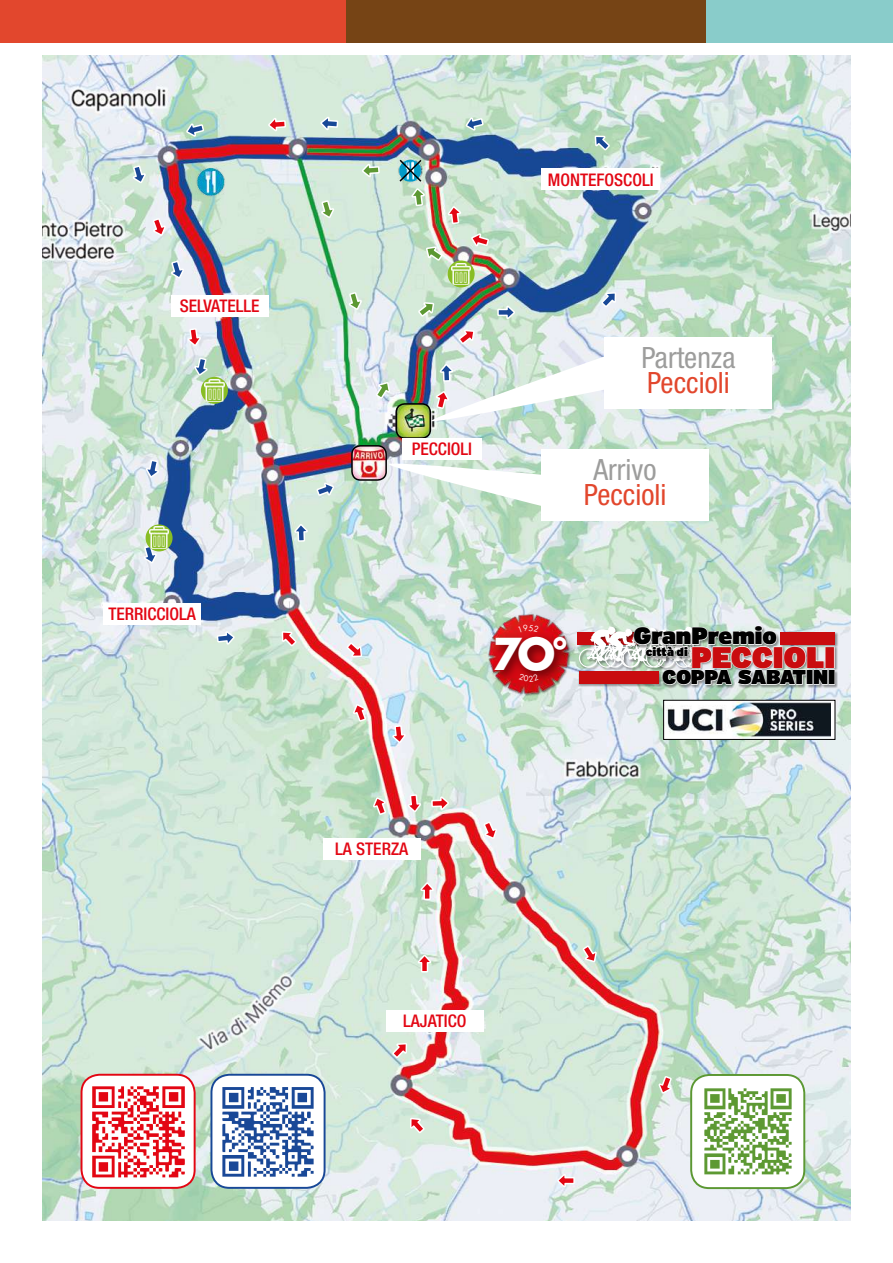
<style>
.page{position:relative;width:893px;height:1263px;background:#fff}
.page>*{position:absolute;margin:0;border:0;box-sizing:border-box;transform-origin:0 0}
.t1{font:700 42.75px "Futura Std";color:#fff}
.t2{font:900 29.7px "Interstate";color:#c90c0f}
.t3{font:condensed 29.4px "Helvetica Neue LT Std";color:#e2472d}
.t4{font:condensed 29.4px "Helvetica Neue LT Std";color:#9d9d9c}
.t5{font:900 23.7px "Interstate";color:#000}
.t6{font:900 19.95px "Interstate";letter-spacing:-.01em;color:#000}
.t7{font:500 condensed 17.4px "Helvetica Neue LT Std";color:#e30613}
.t8{font:900 12px "Interstate";color:#000}
</style>
<div class="page">
<img style="left:43px;top:55px;width:807px;height:1165px">
<div style="left:82px;top:1075px;width:113px;height:113px;background:#fff;border-radius:18px"></div>
<div style="left:81px;top:1074px;width:115px;height:115px;border:2px solid #e30613;border-radius:18px"></div>
<div style="left:211px;top:1075px;width:114px;height:113px;background:#fff;border-radius:18px"></div>
<div style="left:210px;top:1074px;width:116px;height:115px;border:2px solid #184897;border-radius:18px"></div>
<img style="left:92px;top:1086px;width:93px;height:92px">
<img style="left:222px;top:1087px;width:92px;height:90px">
<div style="left:691px;top:1075px;width:113px;height:113px;background:#fff;border-radius:18px"></div>
<div style="left:690px;top:1074px;width:115px;height:115px;border:2px solid #5c9833;border-radius:18px"></div>
<img style="left:704px;top:1088px;width:88px;height:87px">
<div style="left:323px;top:838px;width:97px;height:21px;background:#fff"></div>
<div style="left:103px;top:602px;width:98px;height:22px;background:#fff"></div>
<div style="left:171px;top:295px;width:97px;height:22px;background:#fff"></div>
<div style="left:541px;top:168px;width:119px;height:22px;background:#fff"></div>
<div style="left:386px;top:1010px;width:98px;height:22px;background:#fff"></div>
<img style="left:352px;top:446px;width:23px;height:34px">
<div style="left:351px;top:445px;width:36px;height:36px;border:2px solid #000;border-radius:9px"></div>
<div style="left:604px;top:337px;width:168px;height:72px;background:#fff"></div>
<div style="left:541px;top:449px;width:168px;height:72px;background:#fff"></div>
<svg style="left:345px;top:617px;width:18px;height:41px"></svg>
<svg style="left:482px;top:820px;width:16px;height:20px"></svg>
<svg style="left:581px;top:936px;width:17px;height:27px"></svg>
<svg style="left:657px;top:1075px;width:16px;height:20px"></svg>
<svg style="left:556px;top:1172px;width:20px;height:17px"></svg>
<img style="left:391px;top:1042px;width:35px;height:115px">
<svg style="left:416px;top:953px;width:17px;height:20px"></svg>
<img style="left:352px;top:698px;width:98px;height:203px">
<img style="left:281px;top:523px;width:28px;height:125px">
<svg style="left:470px;top:232px;width:20px;height:15px"></svg>
<svg style="left:267px;top:116px;width:20px;height:17px"></svg>
<svg style="left:151px;top:217px;width:16px;height:20px"></svg>
<svg style="left:186px;top:317px;width:16px;height:30px"></svg>
<svg style="left:361px;top:162px;width:20px;height:17px"></svg>
<svg style="left:320px;top:199px;width:16px;height:20px"></svg>
<svg style="left:348px;top:291px;width:15px;height:20px"></svg>
<img style="left:375px;top:291px;width:242px;height:217px">
<svg style="left:594px;top:89px;width:17px;height:63px"></svg>
<svg style="left:465px;top:106px;width:20px;height:26px"></svg>
<svg style="left:319px;top:115px;width:20px;height:16px"></svg>
<svg style="left:185px;top:112px;width:20px;height:26px"></svg>
<svg style="left:131px;top:164px;width:16px;height:20px"></svg>
<svg style="left:170px;top:259px;width:15px;height:21px"></svg>
<svg style="left:193px;top:357px;width:15px;height:20px"></svg>
<svg style="left:144px;top:459px;width:16px;height:20px"></svg>
<svg style="left:143px;top:544px;width:15px;height:20px"></svg>
<svg style="left:216px;top:608px;width:20px;height:64px"></svg>
<svg style="left:315px;top:481px;width:20px;height:16px"></svg>
<div style="left:402px;top:438px;width:80px;height:22px;background:#fff"></div>
<img style="left:195px;top:166px;width:31px;height:32px">
<svg style="left:448px;top:260px;width:27px;height:27px"></svg>
<img style="left:452px;top:263px;width:19px;height:22px">
<svg style="left:146px;top:524px;width:27px;height:27px"></svg>
<img style="left:149px;top:527px;width:20px;height:22px">
<svg style="left:201px;top:377px;width:27px;height:27px"></svg>
<img style="left:205px;top:379px;width:19px;height:22px">
<img style="left:398px;top:158px;width:64px;height:104px">
<img style="left:665px;top:702px;width:166px;height:36px">
<div style="left:663px;top:700px;width:172px;height:40px;border:1px solid #000"></div>
<div style="left:691px;top:645px;width:148px;height:27px;background:#000;opacity:.4"></div>
<div style="left:825px;top:646px;width:10px;height:22px;border:1px solid #fff"></div>
<div style="left:661px;top:669px;width:177px;height:20px;background:#000;opacity:.4"></div>
<svg style="left:579px;top:625px;width:250px;height:61px"></svg>
<div style="left:828px;top:669px;width:7px;height:16px;border:1px solid #fff"></div>
<div style="left:578px;top:671px;width:84px;height:16px;background:#000;opacity:.4"></div>
<div style="left:579px;top:671px;width:80px;height:13px;background:#c90c0f"></div>
<div style="left:780px;top:632px;width:58px;height:15px;background:#000;opacity:.4"></div>
<div style="left:780px;top:632px;width:55px;height:12px;background:#c90c0f"></div>
<img style="left:483px;top:609px;width:91px;height:89px">
<div style="left:489px;top:631px;width:90px;height:52px;background:#000;opacity:.55"></div>
<div style="left:0;top:0;width:346px;height:43px;background:#e2472d"></div>
<div style="left:346px;top:0;width:367px;height:43px;background:#764415"></div>
<div style="left:706px;top:0;width:187px;height:43px;background:#89ccca"></div>
<svg style="left:518px;top:625px;width:21px;height:7px"></svg>
<svg style="left:519px;top:674px;width:20px;height:7px"></svg>
<p class="t7" style="left:180px;top:295px;width:82px">SELVATELLE</p>
<p class="t7" style="left:108px;top:603px;width:89px">TERRICCIOLA</p>
<p class="t7" style="left:548px;top:169px;width:107px">MONTEFOSCOLI</p>
<p class="t7" style="left:412px;top:439px;width:62px">PECCIOLI</p>
<h3 class="t4" style="left:641px;top:340px;width:95px">Partenza</h3>
<h3 class="t3" style="left:647px;top:365px;width:84px">Peccioli</h3>
<h3 class="t4" style="left:594px;top:452px;width:64px">Arrivo</h3>
<h3 class="t3" style="left:584px;top:477px;width:84px">Peccioli</h3>
<h1 class="t1" style="left:493px;top:626px;width:77px">7O°</h1>
<h3 class="t5" style="left:634px;top:621px;width:145px">GranPremio</h3>
<h2 class="t2" style="left:691px;top:639px;width:146px">PECCIOLI</h2>
<p class="t8" style="left:646px;top:644px;width:44px">città di</p>
<p class="t6" style="left:662px;top:665px;width:174px">COPPA SABATINI</p>
<p class="t7" style="left:335px;top:838px;width:74px">LA STERZA</p>
<p class="t7" style="left:403px;top:1010px;width:65px">LAJATICO</p>
</div>
